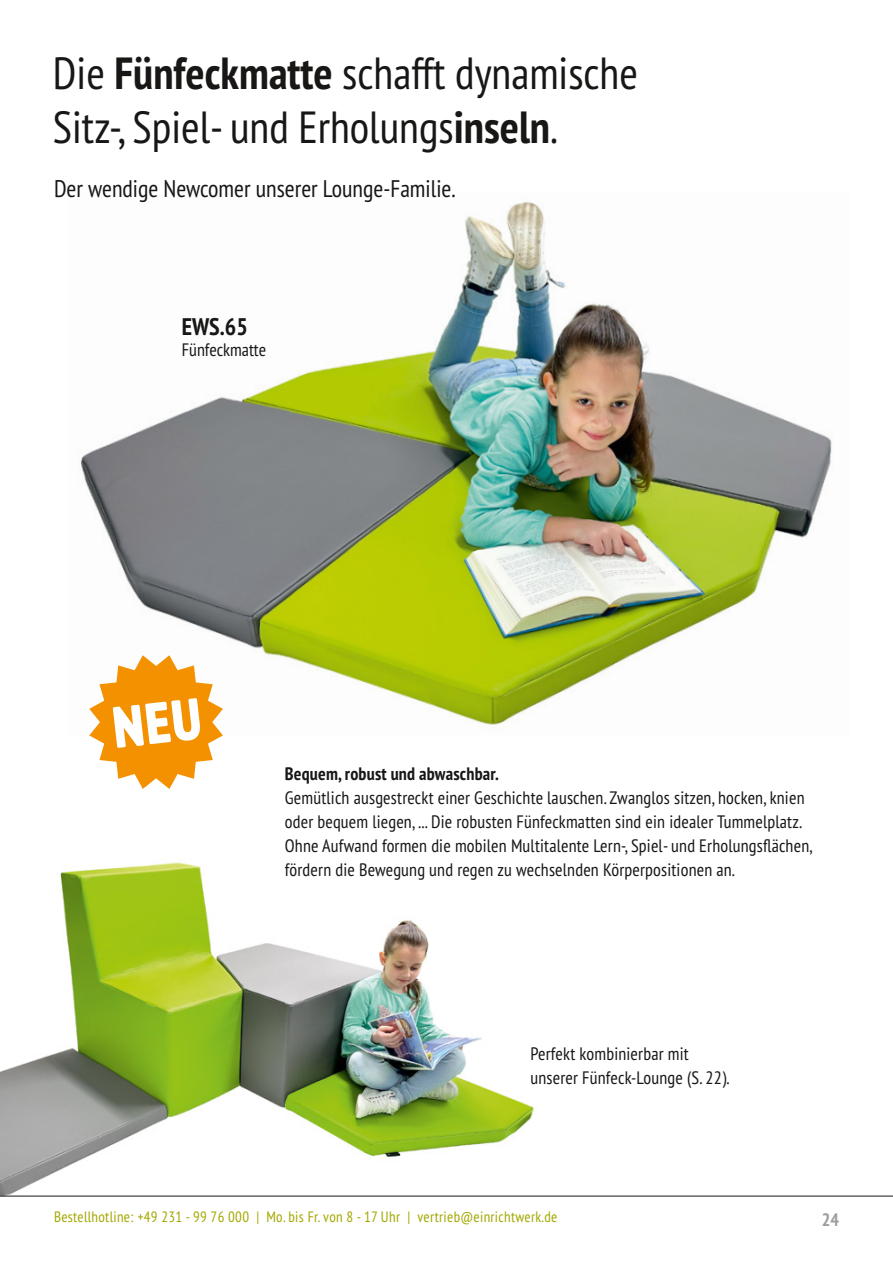
<style>
.page{position:relative;width:893px;height:1268px;background:#fff}
.page>*{position:absolute;margin:0;border:0;box-sizing:border-box;transform-origin:0 0}
.t1{font:condensed 45px/54px "PT Sans Pro";color:#181716}
.t2{font:condensed 24px "PT Sans Pro";color:#181716}
.t3{font:700 condensed 24px "PT Sans Pro";color:#181716}
.t4{font:condensed 18px/24px "PT Sans Pro";letter-spacing:.01em;color:#181716}
.t5{font:700 condensed 18px "PT Sans Pro";letter-spacing:.01em;color:#181716}
.t6{font:700 condensed 18px "PT Sans Pro";color:#9c9c9d}
.t7{font:condensed 15px "PT Sans Pro";letter-spacing:.02em;color:#a3a800}
.s1{font-weight:700}
</style>
<div class="page">
<hr style="left:0;top:1195px;width:893px;height:1px;background:#181716">
<img style="left:0;top:862px;width:550px;height:335px">
<img style="left:80px;top:201px;width:752px;height:524px">
<svg style="left:89px;top:655px;width:134px;height:133px"></svg>
<h1 class="t1" style="left:53px;top:45px;width:587px">Die <span class="s1">Fünfeckmatte</span> schafft dynamische<br>Sitz-, Spiel- und Erholungs<span class="s1">inseln</span>.</h1>
<h2 class="t2" style="left:54px;top:173px;width:403px">Der wendige Newcomer unserer Lounge-Familie.</h2>
<h2 class="t3" style="left:182px;top:310px;width:68px">EWS.65</h2>
<p class="t4" style="left:182px;top:337px;width:86px">Fünfeckmatte</p>
<p class="t5" style="left:285px;top:761px;width:215px">Bequem, robust und abwaschbar.</p>
<p class="t4" style="left:285px;top:784px;width:529px">Gemütlich ausgestreckt einer Geschichte lauschen. Zwanglos sitzen, hocken, knien oder bequem liegen, ... Die robusten Fünfeckmatten sind ein idealer Tummelplatz.<br>Ohne Aufwand formen die mobilen Multitalente Lern-, Spiel- und Erholungsflächen, fördern die Bewegung und regen zu wechselnden Körperpositionen an.</p>
<p class="t4" style="left:530px;top:1040px;width:201px">Perfekt kombinierbar mit unserer Fünfeck-Lounge (S. 22).</p>
<p class="t7" style="left:54px;top:1206px;width:505px">Bestellhotline: +49 231 - 99 76 000 | Mo. bis Fr. von 8 - 17 Uhr | vertrieb@einrichtwerk.de</p>
<p class="t6" style="left:822px;top:1207px;width:19px">24</p>
</div>
